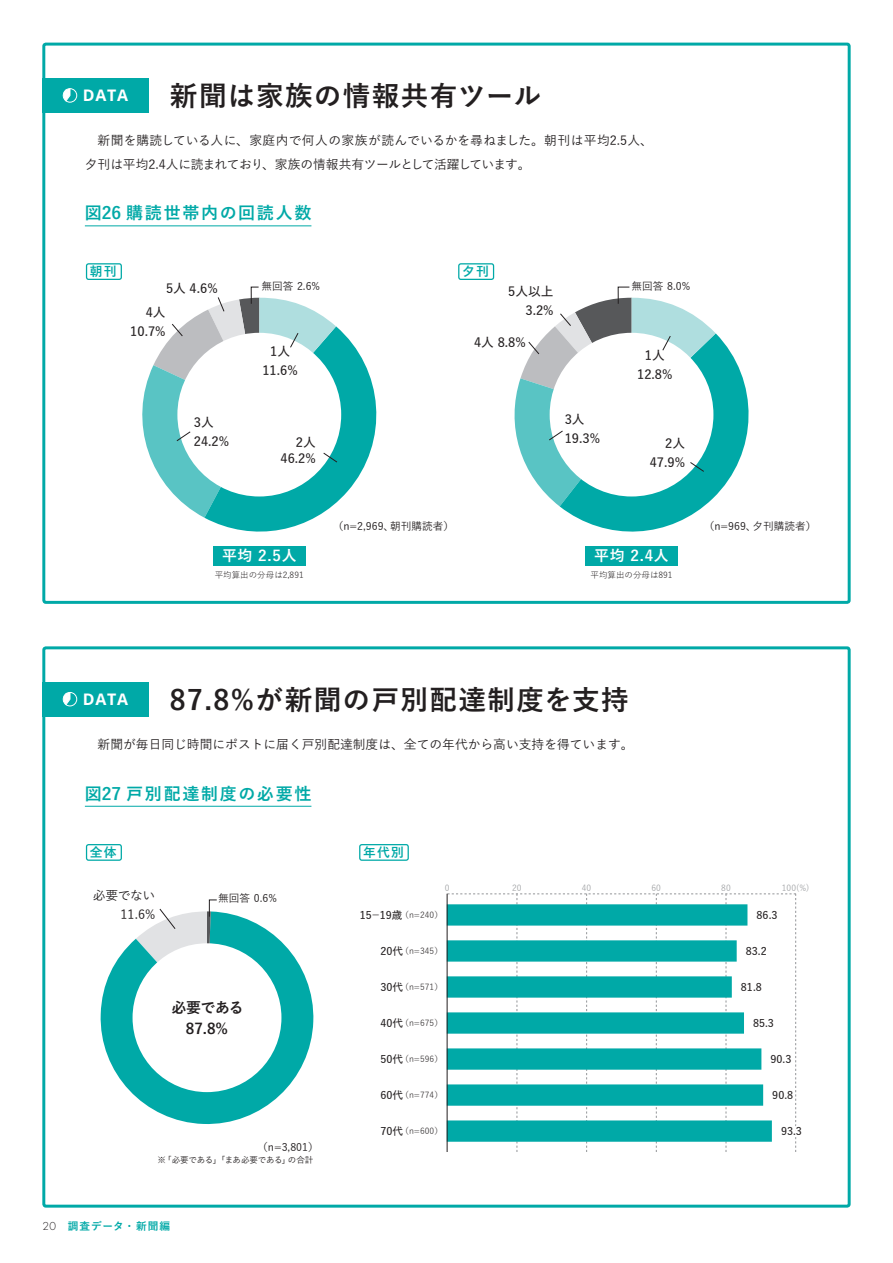
<style>
.page{position:relative;width:893px;height:1263px;background:#fff}
.page>*{position:absolute;margin:0;border:0;box-sizing:border-box;transform-origin:0 0}
.t1{font:27.6px "Yu Gothic Std B 90 pv RKSJ H";letter-spacing:.05em;color:#231f20}
.t2{font:16.95px "Yu Gothic Std B 90 pv RKSJ H";letter-spacing:.1em;color:#00a9a7}
.t3{font:700 15.9px "Open Sans";letter-spacing:.05em;color:#fff}
.t4{font:14.85px "Yu Gothic Std B 90 pv RKSJ H";letter-spacing:.05em;color:#fff}
.t5{font:14.85px/21.3px "Yu Gothic Std B 90 pv RKSJ H";letter-spacing:-.02em;color:#231f20;text-align:center}
.t6{font:12.75px/23.4px "Yu Gothic Std M 90 pv RKSJ H";color:#231f20}
.t7{font:12.75px/19.2px "Yu Gothic Std D 90 pv RKSJ H";color:#231f20;text-align:right}
.t8{font:12.75px "Yu Gothic Std B 90 pv RKSJ H";letter-spacing:.1em;color:#00a9a7}
.t9{font:10.65px "Yu Gothic Std M 90 pv RKSJ H";color:#231f20}
.t10{font:10.65px "Yu Gothic Std D 90 pv RKSJ H";color:#231f20}
.t11{font:10.65px "Yu Gothic Std B 90 pv RKSJ H";letter-spacing:.095em;color:#00a9a7}
.t12{font:8.55px "Yu Gothic Std R 90 pv RKSJ H";color:#231f20}
.t13{font:8.55px "Yu Gothic Std M 90 pv RKSJ H";letter-spacing:-.015em;color:#231f20}
.t14{font:8.55px "Yu Gothic Std R 90 pv RKSJ H";color:#939598}
.s1{font-family:"Hira Kaku Pro W3 90 pv RKSJ H"}
.s2{font-family:"Futura";font-weight:300;color:#231f20}
.s3{font-family:"Yu Gothic Std D 90 pv RKSJ H";font-size:10.65px}
.s4{color:#fff}
</style>
<div class="page">
<div style="left:42px;top:43px;width:808px;height:561px;border:3px solid #00a9a7;border-radius:2px"></div>
<svg style="left:448px;top:894px;width:348px;height:258px"></svg>
<div style="left:42px;top:79px;width:107px;height:34px;background:#00a9a7"></div>
<svg style="left:62px;top:88px;width:15px;height:15px"></svg>
<div style="left:447px;top:904px;width:300px;height:22px;background:#00a9a7"></div>
<div style="left:447px;top:940px;width:289px;height:22px;background:#00a9a7"></div>
<div style="left:447px;top:976px;width:284px;height:22px;background:#00a9a7"></div>
<div style="left:447px;top:1012px;width:297px;height:22px;background:#00a9a7"></div>
<div style="left:447px;top:1048px;width:314px;height:22px;background:#00a9a7"></div>
<div style="left:447px;top:1084px;width:316px;height:22px;background:#00a9a7"></div>
<div style="left:447px;top:1120px;width:324px;height:22px;background:#00a9a7"></div>
<svg style="left:100px;top:911px;width:214px;height:214px;fill:#00a9a7"></svg>
<div style="left:132px;top:943px;width:149px;height:149px;background:#fff;border-radius:50%"></div>
<hr style="left:85px;top:225px;width:226px;height:1px;background:#00a9a7">
<div style="left:42px;top:646px;width:808px;height:562px;border:3px solid #00a9a7;border-radius:2px"></div>
<div style="left:42px;top:683px;width:107px;height:34px;background:#00a9a7"></div>
<svg style="left:62px;top:692px;width:15px;height:14px"></svg>
<div style="left:213px;top:546px;width:92px;height:20px;background:#00a9a7"></div>
<div style="left:585px;top:546px;width:92px;height:20px;background:#00a9a7"></div>
<div style="left:86px;top:263px;width:36px;height:17px;border:1px solid #00a9a7;border-radius:2px"></div>
<div style="left:458px;top:263px;width:36px;height:17px;border:1px solid #00a9a7;border-radius:2px"></div>
<hr style="left:85px;top:806px;width:226px;height:1px;background:#00a9a7">
<div style="left:86px;top:844px;width:36px;height:17px;border:1px solid #00a9a7;border-radius:2px"></div>
<div style="left:359px;top:844px;width:50px;height:17px;border:1px solid #00a9a7;border-radius:2px"></div>
<hr style="left:447px;top:894px;width:1px;height:258px;background:#231f20">
<svg style="left:142px;top:287px;width:235px;height:245px"></svg>
<svg style="left:514px;top:287px;width:235px;height:245px"></svg>
<svg style="left:136px;top:900px;width:81px;height:95px"></svg>
<h1 class="t1" style="left:170px;top:85px;width:372px">新聞は家族の情報共有ツール</h1>
<p class="t3" style="left:83px;top:84px;width:47px">DATA</p>
<p class="t6" style="left:85px;top:130px;width:569px;text-indent:13px">新聞を購読している人に、家庭内で何人の家族が読んでいるかを尋ねました。朝刊は平均2.5人、夕刊は平均2.4人に読まれており、家族の情報共有ツールとして活躍しています。</p>
<h2 class="t2" style="left:85px;top:206px;width:228px">図26 購読世帯内の回読人数</h2>
<p class="t8" style="left:90px;top:267px;width:28px">朝刊</p>
<p class="t8" style="left:462px;top:267px;width:28px">夕刊</p>
<p class="t7" style="left:166px;top:280px;width:53px">5人 4.6%</p>
<p class="t9" style="left:261px;top:282px;width:60px">無回答 2.6%</p>
<p class="t9" style="left:631px;top:282px;width:60px">無回答 8.0%</p>
<p class="t7" style="left:508px;top:283px;width:47px">5人以上<br>3.2%</p>
<p class="t7" style="left:130px;top:304px;width:37px">4人<br>10.7%</p>
<p class="t7" style="left:474px;top:335px;width:53px">4人 8.8%</p>
<p class="t7" style="left:262px;top:343px;width:37px;text-align:center">1人<br>11.6%</p>
<p class="t7" style="left:637px;top:347px;width:37px;text-align:center">1人<br>12.8%</p>
<p class="t7" style="left:194px;top:414px;width:37px;text-align:left">3人<br>24.2%</p>
<p class="t7" style="left:564px;top:411px;width:37px;text-align:left">3人<br>19.3%</p>
<p class="t7" style="left:280px;top:436px;width:37px;line-height:15.9px">2人<br>46.2%</p>
<p class="t7" style="left:649px;top:435px;width:37px">2人<br>47.9%</p>
<p class="t9" style="left:333px;top:522px;width:123px">（n=2,969、朝刊購読者）</p>
<p class="t9" style="left:703px;top:522px;width:114px">（n=969、夕刊購読者）</p>
<p class="t4" style="left:222px;top:550px;width:76px">平均 2.5人</p>
<p class="t4" style="left:594px;top:550px;width:76px">平均 2.4人</p>
<p class="t12" style="left:215px;top:571px;width:90px">平均算出の分母は2,891</p>
<p class="t12" style="left:590px;top:571px;width:84px">平均算出の分母は891</p>
<p class="t3" style="left:83px;top:688px;width:47px">DATA</p>
<h1 class="t1" style="left:170px;top:689px;width:460px">87.8%が新聞の戸別配達制度を支持</h1>
<p class="t6" style="left:98px;top:734px;width:537px">新聞が毎日同じ時間にポストに届く戸別配達制度は、全ての年代から高い支持を得ています。</p>
<h2 class="t2" style="left:85px;top:787px;width:228px">図27 戸別配達制度の必要性</h2>
<p class="t8" style="left:90px;top:848px;width:28px">全体</p>
<p class="t6" style="left:93px;top:888px;width:64px;line-height:19.2px;text-align:right">必要でない<br>11.6%</p>
<p class="t9" style="left:218px;top:894px;width:60px">無回答 0.6%</p>
<p class="t5" style="left:171px;top:999px;width:74px">必要である<br>87.8%</p>
<p class="t9" style="left:257px;top:1143px;width:63px">（n=3,801）</p>
<p class="t13" style="left:157px;top:1157px;width:157px">※<span class="s1">「</span>必要である<span class="s1">」「</span>まあ必要である<span class="s1">」</span>の合計</p>
<p class="t11" style="left:42px;top:1222px;width:129px"><span class="s2">20</span> 調査データ・新聞編</p>
<p class="t8" style="left:363px;top:848px;width:42px">年代別</p>
<p class="t12" style="left:360px;top:912px;width:85px"><span class="s3">15－19歳</span>（n=240）</p>
<p class="t12" style="left:380px;top:948px;width:64px"><span class="s3">20代</span>（n=345）</p>
<p class="t12" style="left:380px;top:984px;width:64px"><span class="s3">30代</span>（n=571）</p>
<p class="t12" style="left:380px;top:1020px;width:64px"><span class="s3">40代</span>（n=675）</p>
<p class="t12" style="left:380px;top:1056px;width:64px"><span class="s3">50代</span>（n=596）</p>
<p class="t12" style="left:380px;top:1092px;width:64px"><span class="s3">60代</span>（n=774）</p>
<p class="t12" style="left:380px;top:1128px;width:64px"><span class="s3">70代</span>（n=600）</p>
<p class="t14" style="left:445px;top:884px;width:6px">0</p>
<p class="t14" style="left:512px;top:884px;width:11px">20</p>
<p class="t14" style="left:582px;top:884px;width:11px">40</p>
<p class="t14" style="left:651px;top:884px;width:11px">60</p>
<p class="t14" style="left:721px;top:884px;width:11px">80</p>
<p class="t14" style="left:781px;top:884px;width:29px">100(%)</p>
<p class="t10" style="left:756px;top:911px;width:22px">86.3</p>
<p class="t10" style="left:745px;top:947px;width:22px">83.2</p>
<p class="t10" style="left:741px;top:983px;width:22px">81.8</p>
<p class="t10" style="left:753px;top:1019px;width:22px">85.3</p>
<p class="t10" style="left:770px;top:1055px;width:22px">90.3</p>
<p class="t10" style="left:772px;top:1091px;width:22px">90.8</p>
<p class="t10" style="left:781px;top:1127px;width:22px"><span class="s4">9</span>3.3</p>
</div>
